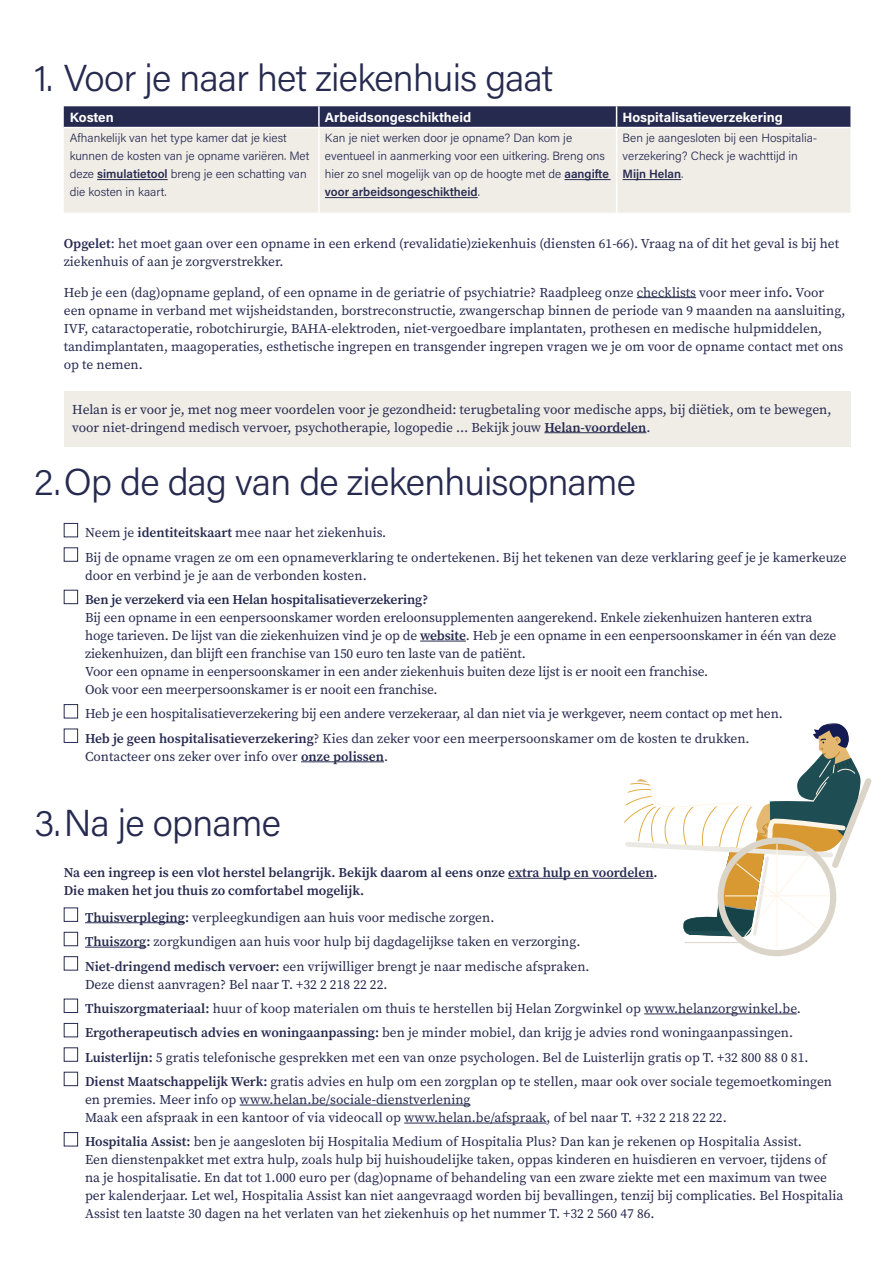
<style>
.page{position:relative;width:893px;height:1263px;background:#fff}
.page>*{position:absolute;margin:0;border:0;box-sizing:border-box;transform-origin:0 0}
.t1{font:300 37.5px "Acumin Pro";letter-spacing:-.02em;color:#262a4f}
.t2{font:13.5px/18px "Source Serif Pro";color:#262a4f}
.t3{font:600 13.5px/18px "Source Serif Pro";letter-spacing:-.005em;color:#262a4f}
.t4{font:700 13.5px "Acumin Pro";color:#fff}
.t5{font:300 12px/18px "Acumin Pro";color:#262a4f}
.s1{font-weight:600}
</style>
<div class="page">
<div style="left:64px;top:128px;width:786px;height:85px;background:#f0ede7"></div>
<svg style="left:64px;top:106px;width:786px;height:21px;background:#2b2f53"></svg>
<hr style="left:318px;top:128px;width:2px;height:85px;background:#fff">
<hr style="left:616px;top:128px;width:1px;height:85px;background:#fff">
<hr style="left:97px;top:179px;width:71px;height:1px;background:#262a4f">
<hr style="left:564px;top:179px;width:47px;height:1px;background:#262a4f">
<hr style="left:325px;top:197px;width:153px;height:1px;background:#262a4f">
<hr style="left:623px;top:179px;width:58px;height:1px;background:#262a4f">
<hr style="left:420px;top:641px;width:46px;height:1px;background:#262a4f">
<hr style="left:301px;top:761px;width:83px;height:1px;background:#262a4f">
<div style="left:64px;top:523px;width:14px;height:14px;border:1px solid #262a4f"></div>
<div style="left:64px;top:547px;width:14px;height:15px;border:1px solid #262a4f"></div>
<div style="left:64px;top:590px;width:14px;height:14px;border:1px solid #262a4f"></div>
<div style="left:64px;top:704px;width:14px;height:14px;border:1px solid #262a4f"></div>
<div style="left:64px;top:729px;width:14px;height:14px;border:1px solid #262a4f"></div>
<hr style="left:508px;top:878px;width:146px;height:1px;background:#262a4f">
<hr style="left:85px;top:922px;width:100px;height:1px;background:#262a4f">
<hr style="left:85px;top:947px;width:61px;height:1px;background:#262a4f">
<hr style="left:644px;top:1013px;width:153px;height:1px;background:#262a4f">
<hr style="left:240px;top:1105px;width:231px;height:1px;background:#262a4f">
<hr style="left:404px;top:1123px;width:142px;height:1px;background:#262a4f">
<div style="left:64px;top:907px;width:14px;height:15px;border:1px solid #262a4f"></div>
<div style="left:64px;top:932px;width:14px;height:14px;border:1px solid #262a4f"></div>
<div style="left:64px;top:956px;width:14px;height:14px;border:1px solid #262a4f"></div>
<div style="left:64px;top:999px;width:14px;height:14px;border:1px solid #262a4f"></div>
<div style="left:64px;top:1023px;width:14px;height:14px;border:1px solid #262a4f"></div>
<div style="left:64px;top:1047px;width:14px;height:15px;border:1px solid #262a4f"></div>
<div style="left:64px;top:1072px;width:14px;height:14px;border:1px solid #262a4f"></div>
<div style="left:64px;top:1132px;width:14px;height:14px;border:1px solid #262a4f"></div>
<hr style="left:685px;top:942px;width:59px;height:1px;background:#dbd4c8">
<hr style="left:776px;top:844px;width:1px;height:103px;background:#fff5e7">
<svg style="left:624px;top:723px;width:248px;height:215px"></svg>
<div style="left:64px;top:391px;width:786px;height:55px;background:#f0ede7"></div>
<hr style="left:637px;top:297px;width:59px;height:1px;background:#262a4f">
<hr style="left:544px;top:432px;width:102px;height:1px;background:#262a4f">
<h1 class="t1" style="left:34px;top:52px;width:521px">1. Voor je naar het ziekenhuis gaat</h1>
<p class="t4" style="left:70px;top:108px;width:46px">Kosten</p>
<p class="t4" style="left:325px;top:108px;width:148px">Arbeidsongeschiktheid</p>
<p class="t4" style="left:623px;top:108px;width:162px">Hospitalisatieverzekering</p>
<p class="t5" style="left:70px;top:129px;width:241px">Afhankelijk van het type kamer dat je kiest kunnen de kosten van je opname variëren. Met deze <span class="s1">simulatietool</span> breng je een schatting van die kosten in kaart.</p>
<p class="t5" style="left:325px;top:129px;width:285px">Kan je niet werken door je opname? Dan kom je eventueel in aanmerking voor een uitkering. Breng ons hier zo snel mogelijk van op de hoogte met de <span class="s1">aangifte voor arbeidsongeschiktheid</span>.</p>
<p class="t5" style="left:623px;top:129px;width:196px">Ben je aangesloten bij een Hospitalia&shy;verzekering? Check je wachttijd in<br><span class="s1">Mijn Helan</span>.</p>
<p class="t2" style="left:64px;top:234px;width:777px"><span class="s1">Opgelet</span>: het moet gaan over een opname in een erkend (revalidatie)ziekenhuis (diensten 61-66). Vraag na of dit het geval is bij het ziekenhuis of aan je zorgverstrekker.</p>
<p class="t2" style="left:64px;top:283px;width:783px">Heb je een (dag)opname gepland, of een opname in de geriatrie of psychiatrie? Raadpleeg onze checklists voor meer info<span class="s1">.</span> Voor een opname in verband met wijsheidstanden, borstreconstructie, zwangerschap binnen de periode van 9 maanden na aansluiting, IVF, cataractoperatie, robotchirurgie, BAHA-elektroden, niet-vergoedbare implantaten, prothesen en medische hulpmiddelen, tandimplantaten, maagoperaties, esthetische ingrepen en transgender ingrepen vragen we je om voor de opname contact met ons op te nemen.</p>
<p class="t2" style="left:72px;top:400px;width:761px">Helan is er voor je, met nog meer voordelen voor je gezondheid: terugbetaling voor medische apps, bij diëtiek, om te bewegen, voor niet-dringend medisch vervoer, psychotherapie, logopedie … Bekijk jouw <span class="s1">Helan-voordelen</span>.</p>
<h1 class="t1" style="left:34px;top:456px;width:603px">2.Op de dag van de ziekenhuisopname</h1>
<p class="t2" style="left:85px;top:520px;width:763px;line-height:24.5px">Neem je <span class="s1">identiteitskaart</span> mee naar het ziekenhuis.<br>Bij de opname vragen ze om een opnameverklaring te ondertekenen. Bij het tekenen van deze verklaring geef je je kamerkeuze</p>
<p class="t2" style="left:85px;top:566px;width:283px">door en verbind je je aan de verbonden kosten.</p>
<p class="t3" style="left:85px;top:590px;width:345px">Ben je verzekerd via een Helan hospitalisatieverzekering?</p>
<p class="t2" style="left:85px;top:608px;width:753px">Bij een opname in een eenpersoonskamer worden ereloonsupplementen aangerekend. Enkele ziekenhuizen hanteren extra hoge tarieven. De lijst van die ziekenhuizen vind je op de <span class="s1">website</span>. Heb je een opname in een eenpersoonskamer in één van deze ziekenhuizen, dan blijft een franchise van 150 euro ten laste van de patiënt.<br>Voor een opname in eenpersoonskamer in een ander ziekenhuis buiten deze lijst is er nooit een franchise.<br>Ook voor een meerpersoonskamer is er nooit een franchise.</p>
<p class="t2" style="left:85px;top:702px;width:699px;line-height:24.5px">Heb je een hospitalisatieverzekering bij een andere verzekeraar, al dan niet via je werkgever, neem contact op met hen.<br><span class="s1">Heb je geen hospitalisatieverzekering</span>? Kies dan zeker voor een meerpersoonskamer om de kosten te drukken.</p>
<p class="t2" style="left:85px;top:747px;width:305px">Contacteer ons zeker over info over <span class="s1">onze polissen</span>.</p>
<h1 class="t1" style="left:34px;top:797px;width:248px">3.Na je opname</h1>
<p class="t3" style="left:64px;top:864px;width:595px">Na een ingreep is een vlot herstel belangrijk. Bekijk daarom al eens onze extra hulp en voordelen.<br>Die maken het jou thuis zo comfortabel mogelijk.</p>
<p class="t2" style="left:85px;top:905px;width:506px;line-height:24.5px"><span class="s1">Thuisverpleging:</span> verpleegkundigen aan huis voor medische zorgen.<br><span class="s1">Thuiszorg:</span> zorgkundigen aan huis voor hulp bij dagdagelijkse taken en verzorging.<br><span class="s1">Niet-dringend medisch vervoer:</span> een vrijwilliger brengt je naar medische afspraken.</p>
<p class="t2" style="left:85px;top:972px;width:749px;line-height:24.5px">Deze dienst aanvragen? Bel naar T. +32 2 218 22 22.<br><span class="s1">Thuiszorgmateriaal:</span> huur of koop materialen om thuis te herstellen bij Helan Zorgwinkel op www.helanzorgwinkel.be.<br><span class="s1">Ergotherapeutisch advies en woningaanpassing:</span> ben je minder mobiel, dan krijg je advies rond woningaanpassingen.<br><span class="s1">Luisterlijn:</span> 5 gratis telefonische gesprekken met een van onze psychologen. Bel de Luisterlijn gratis op T. +32 800 88 0 81.<br><span class="s1">Dienst Maatschappelijk Werk:</span> gratis advies en hulp om een zorgplan op te stellen, maar ook over sociale tegemoetkomingen</p>
<p class="t2" style="left:85px;top:1090px;width:643px">en premies. Meer info op www.helan.be/sociale-dienstverlening<br>Maak een afspraak in een kantoor of via videocall op www.helan.be/afspraak, of bel naar T. +32 2 218 22 22.</p>
<p class="t2" style="left:85px;top:1133px;width:760px"><span class="s1">Hospitalia Assist:</span> ben je aangesloten bij Hospitalia Medium of Hospitalia Plus? Dan kan je rekenen op Hospitalia Assist.<br>Een dienstenpakket met extra hulp, zoals hulp bij huishoudelijke taken, oppas kinderen en huisdieren en vervoer, tijdens of na je hospitalisatie. En dat tot 1.000 euro per (dag)opname of behandeling van een zware ziekte met een maximum van twee per kalenderjaar. Let wel, Hospitalia Assist kan niet aangevraagd worden bij bevallingen, tenzij bij complicaties. Bel Hospitalia Assist ten laatste 30 dagen na het verlaten van het ziekenhuis op het nummer T. +32 2 560 47 86.</p>
</div>
